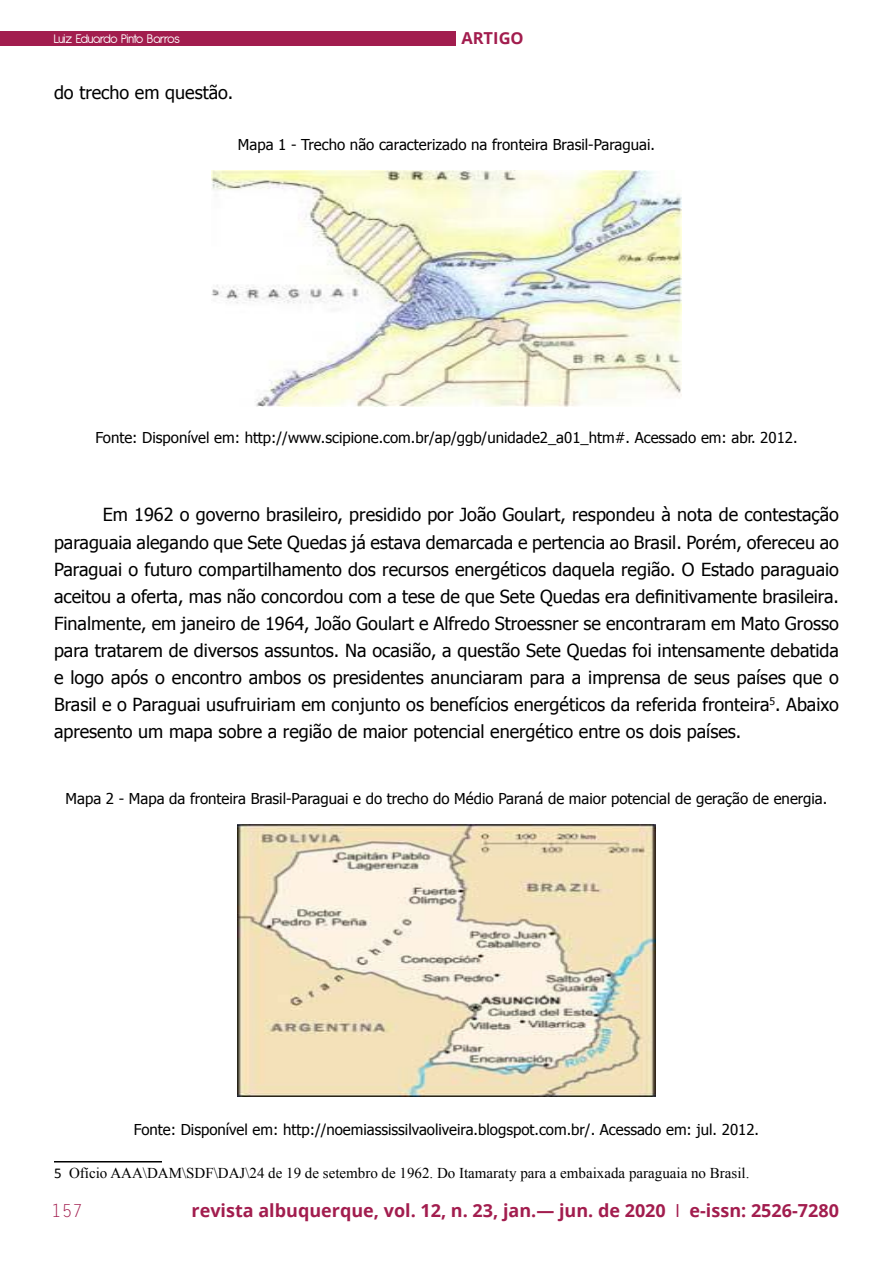
<style>
.page{position:relative;width:893px;height:1263px;background:#fff}
.page>*{position:absolute;margin:0;border:0;box-sizing:border-box;transform-origin:0 0}
.t1{font:18px/27px "Tahoma";color:#000;text-align:justify}
.t2{font:700 18px "Open Sans";color:#a21d4e}
.t3{font:18px "Letter Gothic Std";color:#a21d4e}
.t4{font:700 16.5px "Open Sans";color:#a21d4e}
.t5{font:15px "Tahoma";color:#000}
.t6{font:15px "Times New Roman";color:#000}
.t7{font:13.5px "Antipasto";color:#fff}
.s1{font-family:"Calibri"}
.s2{font-weight:400}
</style>
<div class="page">
<div style="left:0;top:32px;width:455px;height:14px;background:#a21d4e"></div>
<img style="left:212px;top:171px;width:469px;height:236px">
<img style="left:238px;top:824px;width:417px;height:272px">
<hr style="left:54px;top:1161px;width:108px;height:1px;background:#000">
<p class="t7" style="left:54px;top:30px;width:127px">Luiz Eduardo Pinto Barros</p>
<p class="t1" style="left:54px;top:78px;width:181px">do trecho em questão.</p>
<p class="t4" style="left:461px;top:27px;width:64px">ARTIGO</p>
<p class="t5" style="left:238px;top:134px;width:419px">Mapa 1 - Trecho não caracterizado na fronteira Brasil-Paraguai.</p>
<p class="t5" style="left:95px;top:428px;width:704px">Fonte: Disponível em: http://www.scipione.com.br/ap/ggb/unidade2_a01_htm#. Acessado em: abr. 2012.</p>
<p class="t1" style="left:54px;top:501px;width:786px;text-indent:49px">Em 1962 o governo brasileiro, presidido por João Goulart, respondeu à nota de contestação paraguaia alegando que Sete Quedas já estava demarcada e pertencia ao Brasil. Porém, ofereceu ao Paraguai o futuro compartilhamento dos recursos energéticos daquela região. O Estado paraguaio aceitou a oferta, mas não concordou com a tese de que Sete Quedas era definitivamente brasileira.<br>Finalmente, em janeiro de 1964, João Goulart e Alfredo Stroessner se encontraram em Mato Grosso para tratarem de diversos assuntos. Na ocasião, a questão Sete Quedas foi intensamente debatida e logo após o encontro ambos os presidentes anunciaram para a imprensa de seus países que o Brasil e o Paraguai usufruiriam em conjunto os benefícios energéticos da referida fronteira<sup>5</sup>. Abaixo apresento um mapa sobre a região de maior potencial energético entre os dois países.</p>
<p class="t5" style="left:66px;top:788px;width:763px">Mapa 2 - Mapa da fronteira Brasil-Paraguai e do trecho do Médio Paraná de maior potencial de geração de energia.</p>
<p class="t5" style="left:134px;top:1119px;width:627px">Fonte: Disponível em: http://noemiassissilvaoliveira.blogspot.com.br/. Acessado em: jul. 2012.</p>
<p class="t6" style="left:54px;top:1163px;width:697px"><span class="s1">5</span> Ofício AAA\DAM\SDF\DAJ\24 de 19 de setembro de 1962. Do Itamaraty para a embaixada paraguaia no Brasil.</p>
<p class="t3" style="left:51px;top:1200px;width:34px">157</p>
<p class="t2" style="left:192px;top:1198px;width:649px">revista albuquerque, vol. 12, n. 23, jan.— jun. de 2020 <span class="s2">I</span> e-issn: 2526-7280</p>
</div>
